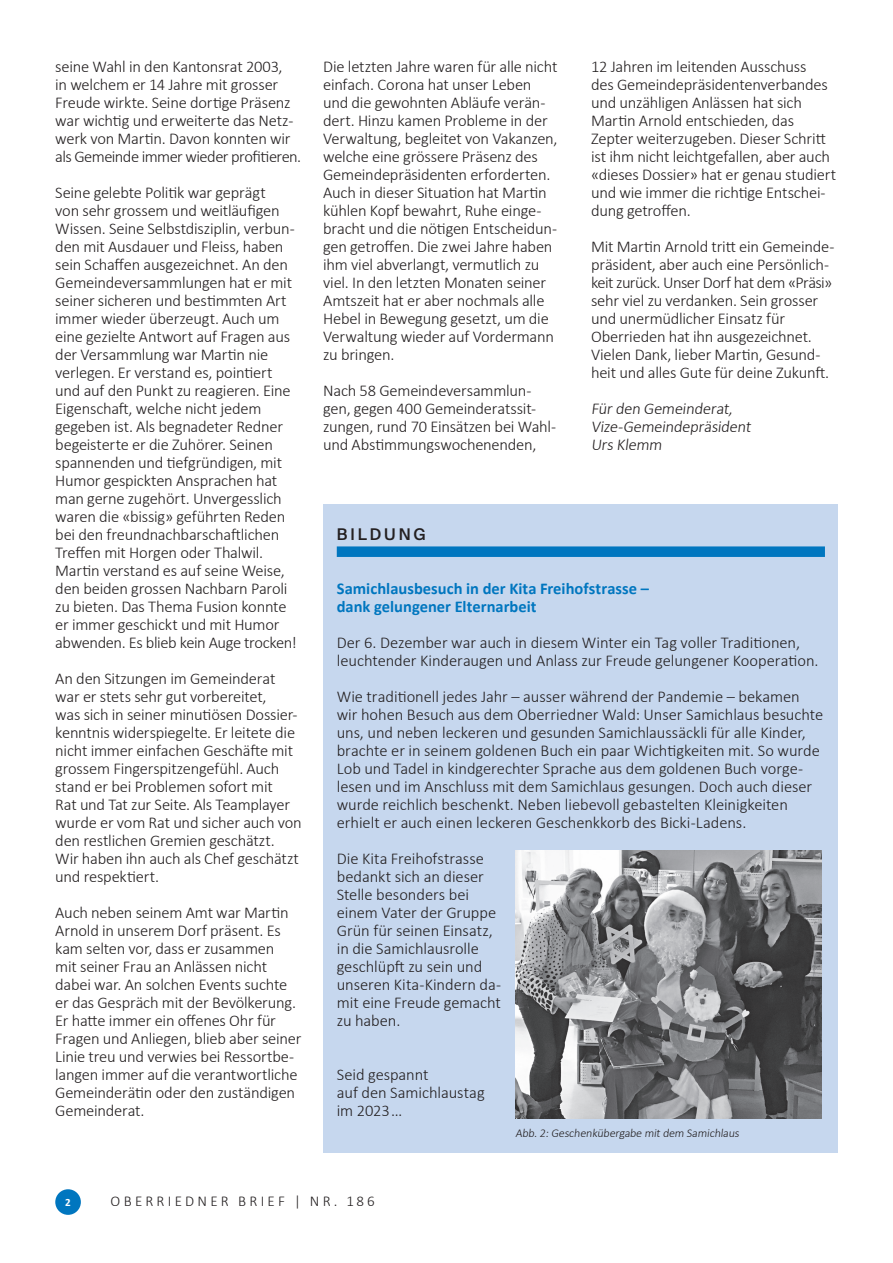
<style>
.page{position:relative;width:893px;height:1263px;background:#fff}
.page>*{position:absolute;margin:0;border:0;box-sizing:border-box;transform-origin:0 0}
.t1{font:300 16.5px/18px "Calibri";letter-spacing:-.015em;color:#231f20}
.t2{font:700 16.5px/18px "Calibri";color:#0076bf}
.t3{font:500 16.2px "Suisse Intl";letter-spacing:.18em;color:#231f20}
.t4{font:300 15px "Calibri";letter-spacing:.215em;color:#231f20}
.t5{font:300 12px "Calibri";color:#231f20}
.t6{font:700 11.1px "Calibri";color:#fff}
</style>
<div class="page">
<div style="left:55px;top:1189px;width:26px;height:26px;background:#0076bf;border-radius:50%"></div>
<div style="left:323px;top:504px;width:515px;height:648px;background:#c6d7ee"></div>
<div style="left:337px;top:546px;width:488px;height:11px;background:#0076bf"></div>
<img style="left:515px;top:851px;width:307px;height:268px">
<p class="t1" style="left:55px;top:57px;width:247px">seine Wahl in den Kantonsrat 2003,<br>in welchem er 14 Jahre mit grosser Freude wirkte. Seine dortige Präsenz war wichtig und erweiterte das Netz&shy;werk von Martin. Davon konnten wir als Gemeinde immer wieder profitieren.</p>
<p class="t1" style="left:55px;top:183px;width:243px">Seine gelebte Politik war geprägt<br>von sehr grossem und weitläufigen Wissen. Seine Selbstdisziplin, verbun&shy;den mit Ausdauer und Fleiss, haben sein Schaffen ausgezeichnet. An den Gemeindeversammlungen hat er mit seiner sicheren und bestimmten Art immer wieder überzeugt. Auch um eine gezielte Antwort auf Fragen aus der Versammlung war Martin nie verlegen. Er verstand es, pointiert und auf den Punkt zu reagieren. Eine Eigenschaft, welche nicht jedem gegeben ist. Als begnadeter Redner begeisterte er die Zuhörer. Seinen spannenden und tiefgründigen, mit Humor gespickten Ansprachen hat man gerne zugehört. Unvergesslich waren die «bissig» geführten Reden bei den freundnachbarschaftlichen Treffen mit Horgen oder Thalwil.<br>Martin verstand es auf seine Weise, den beiden grossen Nachbarn Paroli zu bieten. Das Thema Fusion konnte er immer geschickt und mit Humor abwenden. Es blieb kein Auge trocken!</p>
<p class="t1" style="left:55px;top:669px;width:248px">An den Sitzungen im Gemeinderat war er stets sehr gut vorbereitet,<br>was sich in seiner minutiösen Dossier&shy;kenntnis widerspiegelte. Er leitete die nicht immer einfachen Geschäfte mit grossem Fingerspitzengefühl. Auch stand er bei Problemen sofort mit<br>Rat und Tat zur Seite. Als Teamplayer wurde er vom Rat und sicher auch von den restlichen Gremien geschätzt.<br>Wir haben ihn auch als Chef geschätzt und respektiert.</p>
<p class="t1" style="left:55px;top:903px;width:248px">Auch neben seinem Amt war Martin Arnold in unserem Dorf präsent. Es kam selten vor, dass er zusammen<br>mit seiner Frau an Anlässen nicht dabei war. An solchen Events suchte er das Gespräch mit der Bevölkerung.<br>Er hatte immer ein offenes Ohr für Fragen und Anliegen, blieb aber seiner Linie treu und verwies bei Ressortbe&shy;langen immer auf die verantwortliche Gemeinderätin oder den zuständigen Gemeinderat.</p>
<p class="t1" style="left:323px;top:57px;width:236px">Die letzten Jahre waren für alle nicht einfach. Corona hat unser Leben und die gewohnten Abläufe verän&shy;dert. Hinzu kamen Probleme in der Verwaltung, begleitet von Vakanzen, welche eine grössere Präsenz des Gemeindepräsidenten erforderten.<br>Auch in dieser Situation hat Martin kühlen Kopf bewahrt, Ruhe einge&shy;bracht und die nötigen Entscheidun&shy;gen getroffen. Die zwei Jahre haben ihm viel abverlangt, vermutlich zu viel. In den letzten Monaten seiner Amtszeit hat er aber nochmals alle Hebel in Bewegung gesetzt, um die Verwaltung wieder auf Vordermann zu bringen.</p>
<p class="t1" style="left:323px;top:381px;width:235px">Nach 58 Gemeindeversammlun&shy;gen, gegen 400 Gemeinderatssit&shy;zungen, rund 70 Einsätzen bei Wahl&shy;und Abstimmungswochenenden,</p>
<p class="t3" style="left:337px;top:525px;width:91px">BILDUNG</p>
<p class="t1" style="left:591px;top:57px;width:247px">12 Jahren im leitenden Ausschuss<br>des Gemeindepräsidentenverbandes und unzähligen Anlässen hat sich Martin Arnold entschieden, das Zepter weiterzugeben. Dieser Schritt ist ihm nicht leichtgefallen, aber auch «dieses Dossier» hat er genau studiert und wie immer die richtige Entschei&shy;dung getroffen.</p>
<p class="t1" style="left:591px;top:237px;width:245px">Mit Martin Arnold tritt ein Gemeinde&shy;präsident, aber auch eine Persönlich&shy;keit zurück. Unser Dorf hat dem «Präsi» sehr viel zu verdanken. Sein grosser und unermüdlicher Einsatz für Oberrieden hat ihn ausgezeichnet.<br>Vielen Dank, lieber Martin, Gesund&shy;heit und alles Gute für deine Zukunft.</p>
<p class="t1" style="left:591px;top:399px;width:164px">Für den Gemeinderat,<br>Vize-Gemeindepräsident<br>Urs Klemm</p>
<p class="t2" style="left:337px;top:579px;width:314px">Samichlausbesuch in der Kita Freihofstrasse – dank gelungener Elternarbeit</p>
<p class="t1" style="left:337px;top:633px;width:483px">Der 6. Dezember war auch in diesem Winter ein Tag voller Traditionen, leuchtender Kinderaugen und Anlass zur Freude gelungener Kooperation.</p>
<p class="t1" style="left:337px;top:687px;width:488px">Wie traditionell jedes Jahr – ausser während der Pandemie – bekamen wir hohen Besuch aus dem Oberriedner Wald: Unser Samichlaus besuchte uns, und neben leckeren und gesunden Samichlaussäckli für alle Kinder, brachte er in seinem goldenen Buch ein paar Wichtigkeiten mit. So wurde Lob und Tadel in kindgerechter Sprache aus dem goldenen Buch vorge&shy;lesen und im Anschluss mit dem Samichlaus gesungen. Doch auch dieser wurde reichlich beschenkt. Neben liebevoll gebastelten Kleinigkeiten erhielt er auch einen leckeren Geschenkkorb des Bicki-Ladens.</p>
<p class="t1" style="left:337px;top:849px;width:166px">Die Kita Freihofstrasse bedankt sich an dieser<br>Stelle besonders bei einem Vater der Gruppe<br>Grün für seinen Einsatz, in die Samichlausrolle geschlüpft zu sein und unseren Kita-Kindern da&shy;mit eine Freude gemacht zu haben.</p>
<p class="t1" style="left:337px;top:1065px;width:149px">Seid gespannt<br>auf den Samichlaustag im 2023 …</p>
<p class="t5" style="left:515px;top:1125px;width:227px">Abb.2:Geschenkübergabe mit dem Samichlaus</p>
<p class="t6" style="left:65px;top:1195px;width:7px">2</p>
<p class="t4" style="left:111px;top:1192px;width:266px">OBERRIEDNER BRIEF | NR. 186</p>
</div>
